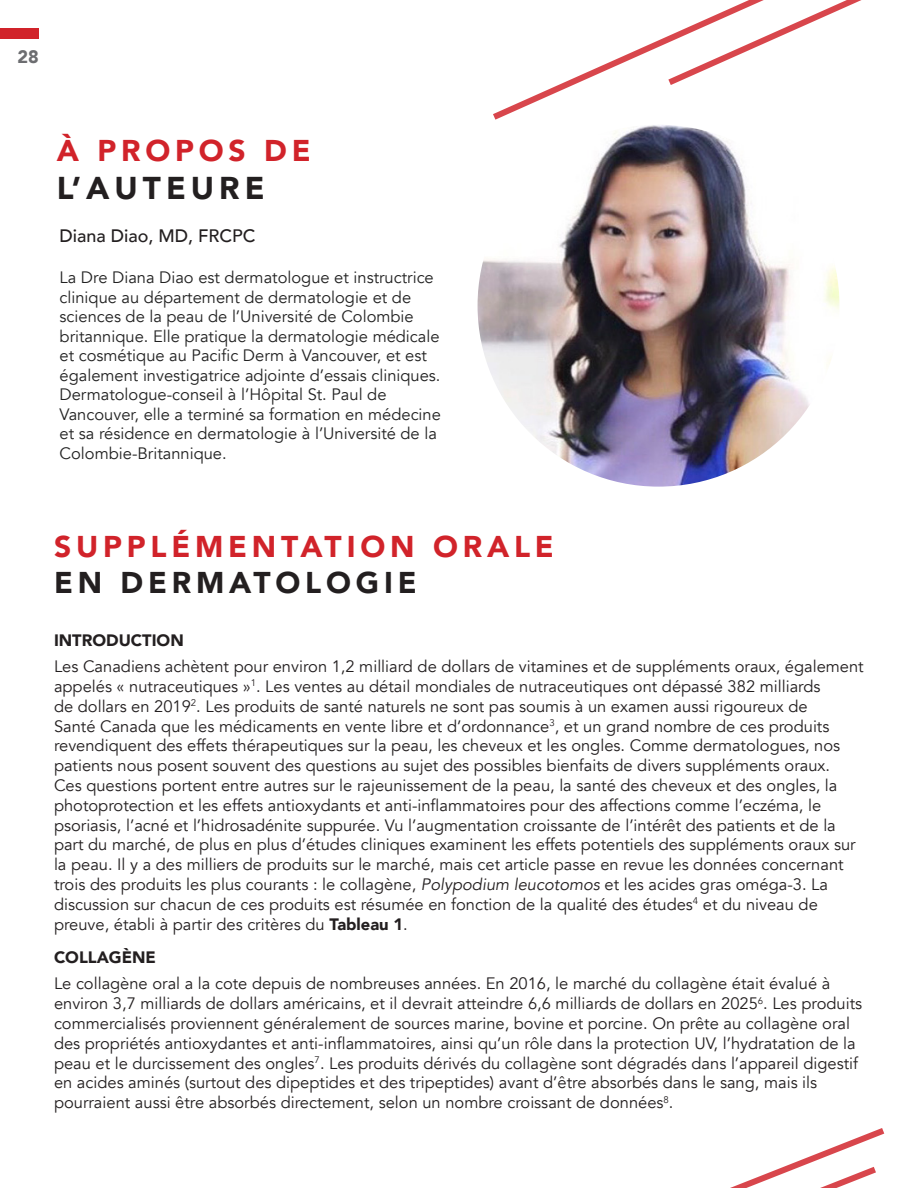
<style>
.page{position:relative;width:918px;height:1188px;background:#fff}
.page>*{position:absolute;margin:0;border:0;box-sizing:border-box;transform-origin:0 0}
.t1{font:900 31.5px "Avenir";letter-spacing:.16em;color:#231f20}
.t2{font:900 30px "Avenir";letter-spacing:.16em;color:#d1232a}
.t3{font:900 30px "Avenir";letter-spacing:.16em;color:#231f20}
.t4{font:500 18px "Avenir";color:#231f20}
.t5{font:900 18px "Avenir";color:#6c6d70}
.t6{font:16.5px/19.8px "Avenir";color:#231f20}
.t7{font:16.5px/19.5px "Avenir";color:#222}
.t8{font:900 16.5px "Avenir";color:#231f20}
.s1{font-style:italic}
.s2{font-weight:900}
</style>
<div class="page">
<div style="left:0;top:28px;width:39px;height:11px;background:#d1232a"></div>
<svg style="left:493px;top:0;width:369px;height:120px"></svg>
<svg style="left:730px;top:1128px;width:155px;height:60px"></svg>
<img style="left:478px;top:125px;width:361px;height:362px;border-radius:181px">
<p class="t5" style="left:17px;top:42px;width:23px">28</p>
<p class="t2" style="left:57px;top:125px;width:256px">À PROPOS DE</p>
<p class="t1" style="left:57px;top:161px;width:209px">L’AUTEURE</p>
<p class="t4" style="left:60px;top:220px;width:198px">Diana Diao, MD, FRCPC</p>
<p class="t7" style="left:60px;top:268px;width:383px">La Dre Diana Diao est dermatologue et instructrice clinique au département de dermatologie et de sciences de la peau de l’Université de Colombie britannique. Elle pratique la dermatologie médicale et cosmétique au Pacific Derm à Vancouver, et est également investigatrice adjointe d’essais cliniques.<br>Dermatologue-conseil à l’Hôpital St. Paul de Vancouver, elle a terminé sa formation en médecine et sa résidence en dermatologie à l’Université de la Colombie-Britannique.</p>
<p class="t2" style="left:54px;top:520px;width:501px">SUPPLÉMENTATION ORALE</p>
<p class="t3" style="left:54px;top:556px;width:364px">EN DERMATOLOGIE</p>
<p class="t8" style="left:54px;top:626px;width:131px">INTRODUCTION</p>
<p class="t6" style="left:54px;top:657px;width:811px">Les Canadiens achètent pour environ 1,2 milliard de dollars de vitamines et de suppléments oraux, également appelés « nutraceutiques »<sup>1</sup>. Les ventes au détail mondiales de nutraceutiques ont dépassé 382 milliards<br>de dollars en 2019<sup>2</sup>. Les produits de santé naturels ne sont pas soumis à un examen aussi rigoureux de<br>Santé Canada que les médicaments en vente libre et d’ordonnance<sup>3</sup>, et un grand nombre de ces produits revendiquent des effets thérapeutiques sur la peau, les cheveux et les ongles. Comme dermatologues, nos patients nous posent souvent des questions au sujet des possibles bienfaits de divers suppléments oraux.<br>Ces questions portent entre autres sur le rajeunissement de la peau, la santé des cheveux et des ongles, la photoprotection et les effets antioxydants et anti-inflammatoires pour des affections comme l’eczéma, le psoriasis, l’acné et l’hidrosadénite suppurée. Vu l’augmentation croissante de l’intérêt des patients et de la part du marché, de plus en plus d’études cliniques examinent les effets potentiels des suppléments oraux sur la peau. Il y a des milliers de produits sur le marché, mais cet article passe en revue les données concernant trois des produits les plus courants : le collagène, <span class="s1">Polypodium leucotomos</span> et les acides gras oméga-3. La discussion sur chacun de ces produits est résumée en fonction de la qualité des études<sup>4</sup> et du niveau de preuve, établi à partir des critères du <span class="s2">Tableau 1</span>.</p>
<p class="t8" style="left:54px;top:943px;width:104px">COLLAGÈNE</p>
<p class="t6" style="left:54px;top:974px;width:810px">Le collagène oral a la cote depuis de nombreuses années. En 2016, le marché du collagène était évalué à environ 3,7 milliards de dollars américains, et il devrait atteindre 6,6 milliards de dollars en 2025<sup>6</sup>. Les produits commercialisés proviennent généralement de sources marine, bovine et porcine. On prête au collagène oral des propriétés antioxydantes et anti-inflammatoires, ainsi qu’un rôle dans la protection UV, l’hydratation de la peau et le durcissement des ongles<sup>7</sup>. Les produits dérivés du collagène sont dégradés dans l’appareil digestif en acides aminés (surtout des dipeptides et des tripeptides) avant d’être absorbés dans le sang, mais ils pourraient aussi être absorbés directement, selon un nombre croissant de données<sup>8</sup>.</p>
</div>
